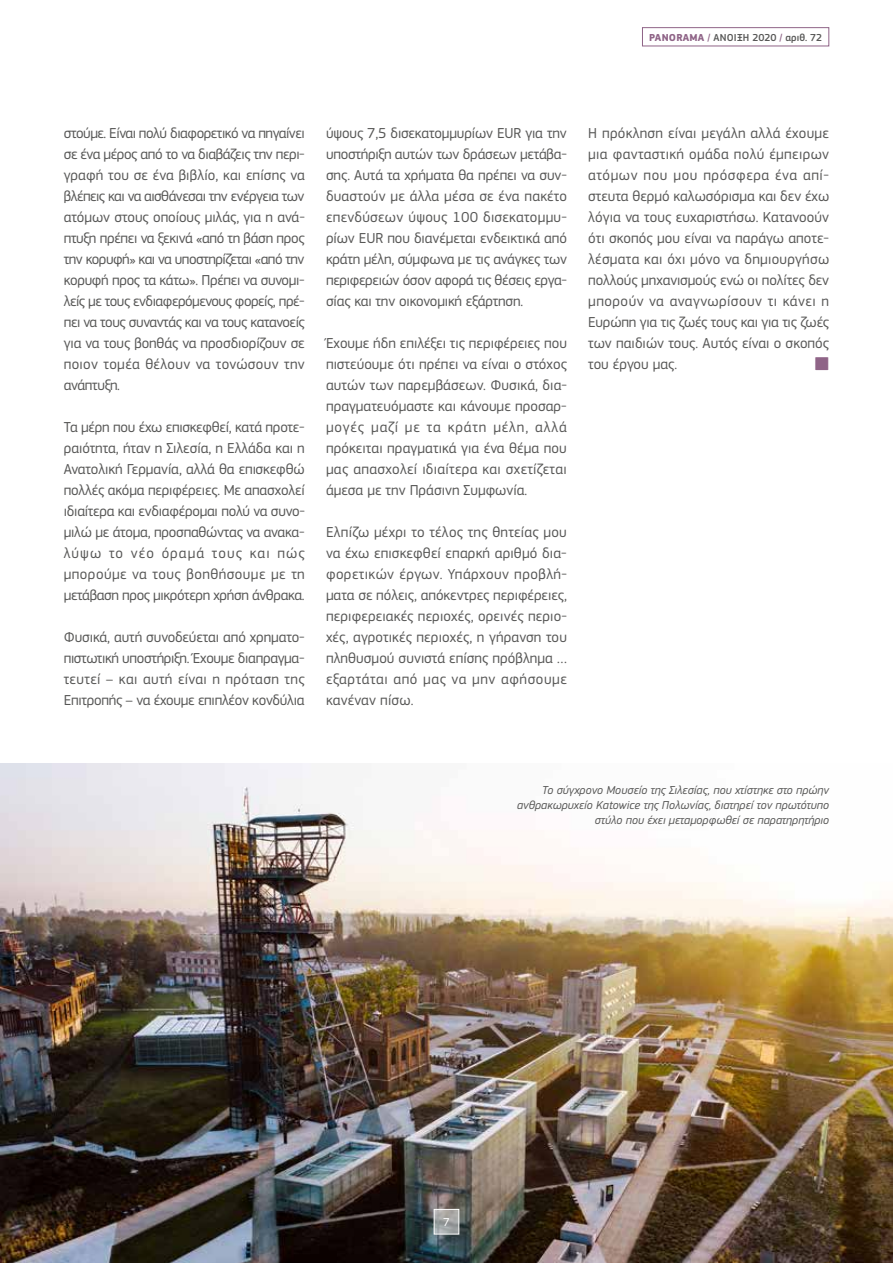
<style>
.page{position:relative;width:893px;height:1263px;background:#fff}
.page>*{position:absolute;margin:0;border:0;box-sizing:border-box;transform-origin:0 0}
.t1{font:15px/21px "EC Square Sans Pro";color:#575756;text-align:justify}
.t2{font:italic 12px/15px "EC Square Sans Pro";color:#575756;text-align:right}
.t3{font:12px "EC Square Sans Pro";color:#fff}
.t4{font:500 10.5px "EC Square Sans Pro";color:#575756}
.s1{font-weight:700;color:#8f6487}
.s2{color:#8f6487}
</style>
<div class="page">
<div style="left:642px;top:27px;width:187px;height:19px;border:1px solid #8f6487"></div>
<img style="left:0;top:763px;width:893px;height:500px">
<svg style="left:436px;top:1211px;width:21px;height:21px"></svg>
<div style="left:434px;top:1209px;width:25px;height:25px;border:1px solid #fff"></div>
<p class="t4" style="left:649px;top:31px;width:175px"><span class="s1">PANORAMA</span> <span class="s2">/</span> ΑΝΟΙΞΗ 2020 <span class="s2">/</span> αριθ. 72</p>
<p class="t1" style="left:64px;top:123px;width:243px">στούμε. Είναι πολύ διαφορετικό να πηγαίνει σε ένα μέρος από το να διαβάζεις την περι&shy;γραφή του σε ένα βιβλίο, και επίσης να βλέπεις και να αισθάνεσαι την ενέργεια των ατόμων στους οποίους μιλάς, για η ανά&shy;πτυξη πρέπει να ξεκινά «από τη βάση προς την κορυφή» και να υποστηρίζεται «από την κορυφή προς τα κάτω». Πρέπει να συνομι&shy;λείς με τους ενδιαφερόμενους φορείς, πρέ&shy;πει να τους συναντάς και να τους κατανοείς για να τους βοηθάς να προσδιορίζουν σε ποιον τομέα θέλουν να τονώσουν την ανάπτυξη.</p>
<p class="t1" style="left:64px;top:417px;width:243px">Τα μέρη που έχω επισκεφθεί, κατά προτε&shy;ραιότητα, ήταν η Σιλεσία, η Ελλάδα και η Ανατολική Γερμανία, αλλά θα επισκεφθώ πολλές ακόμα περιφέρειες. Με απασχολεί ιδιαίτερα και ενδιαφέρομαι πολύ να συνο&shy;μιλώ με άτομα, προσπαθώντας να ανακα&shy;λύψω το νέο όραμά τους και πώς μπορούμε να τους βοηθήσουμε με τη μετάβαση προς μικρότερη χρήση άνθρακα.</p>
<p class="t1" style="left:64px;top:627px;width:242px">Φυσικά, αυτή συνοδεύεται από χρηματο&shy;πιστωτική υποστήριξη. Έχουμε διαπραγμα&shy;τευτεί – και αυτή είναι η πρόταση της Επιτροπής – να έχουμε επιπλέον κονδύλια</p>
<p class="t1" style="left:326px;top:123px;width:243px">ύψους 7,5 δισεκατομμυρίων EUR για την υποστήριξη αυτών των δράσεων μετάβα&shy;σης. Αυτά τα χρήματα θα πρέπει να συν&shy;δυαστούν με άλλα μέσα σε ένα πακέτο επενδύσεων ύψους 100 δισεκατομμυ&shy;ρίων EUR που διανέμεται ενδεικτικά από κράτη μέλη, σύμφωνα με τις ανάγκες των περιφερειών όσον αφορά τις θέσεις εργα&shy;σίας και την οικονομική εξάρτηση.</p>
<p class="t1" style="left:326px;top:333px;width:243px">Έχουμε ήδη επιλέξει τις περιφέρειες που πιστεύουμε ότι πρέπει να είναι ο στόχος αυτών των παρεμβάσεων. Φυσικά, δια&shy;πραγματευόμαστε και κάνουμε προσαρ&shy;μογές μαζί με τα κράτη μέλη, αλλά πρόκειται πραγματικά για ένα θέμα που μας απασχολεί ιδιαίτερα και σχετίζεται άμεσα με την Πράσινη Συμφωνία.</p>
<p class="t1" style="left:326px;top:522px;width:243px">Ελπίζω μέχρι το τέλος της θητείας μου να έχω επισκεφθεί επαρκή αριθμό δια&shy;φορετικών έργων. Υπάρχουν προβλή&shy;ματα σε πόλεις, απόκεντρες περιφέρειες, περιφερειακές περιοχές, ορεινές περιο&shy;χές, αγροτικές περιοχές, η γήρανση του πληθυσμού συνιστά επίσης πρόβλημα … εξαρτάται από μας να μην αφήσουμε κανέναν πίσω.</p>
<p class="t1" style="left:588px;top:123px;width:243px">Η πρόκληση είναι μεγάλη αλλά έχουμε μια φανταστική ομάδα πολύ έμπειρων ατόμων που μου πρόσφερα ένα απί&shy;στευτα θερμό καλωσόρισμα και δεν έχω λόγια να τους ευχαριστήσω. Κατανοούν ότι σκοπός μου είναι να παράγω αποτε&shy;λέσματα και όχι μόνο να δημιουργήσω πολλούς μηχανισμούς ενώ οι πολίτες δεν μπορούν να αναγνωρίσουν τι κάνει η Ευρώπη για τις ζωές τους και για τις ζωές των παιδιών τους. Αυτός είναι ο σκοπός του έργου μας.</p>
<p class="t2" style="left:517px;top:782px;width:314px">Το σύγχρονο Μουσείο της Σιλεσίας, που χτίστηκε στο πρώην ανθρακωρυχείο Katowice της Πολωνίας, διατηρεί τον πρωτότυπο στύλο που έχει μεταμορφωθεί σε παρατηρητήριο</p>
<p class="t3" style="left:443px;top:1215px;width:8px">7</p>
</div>
